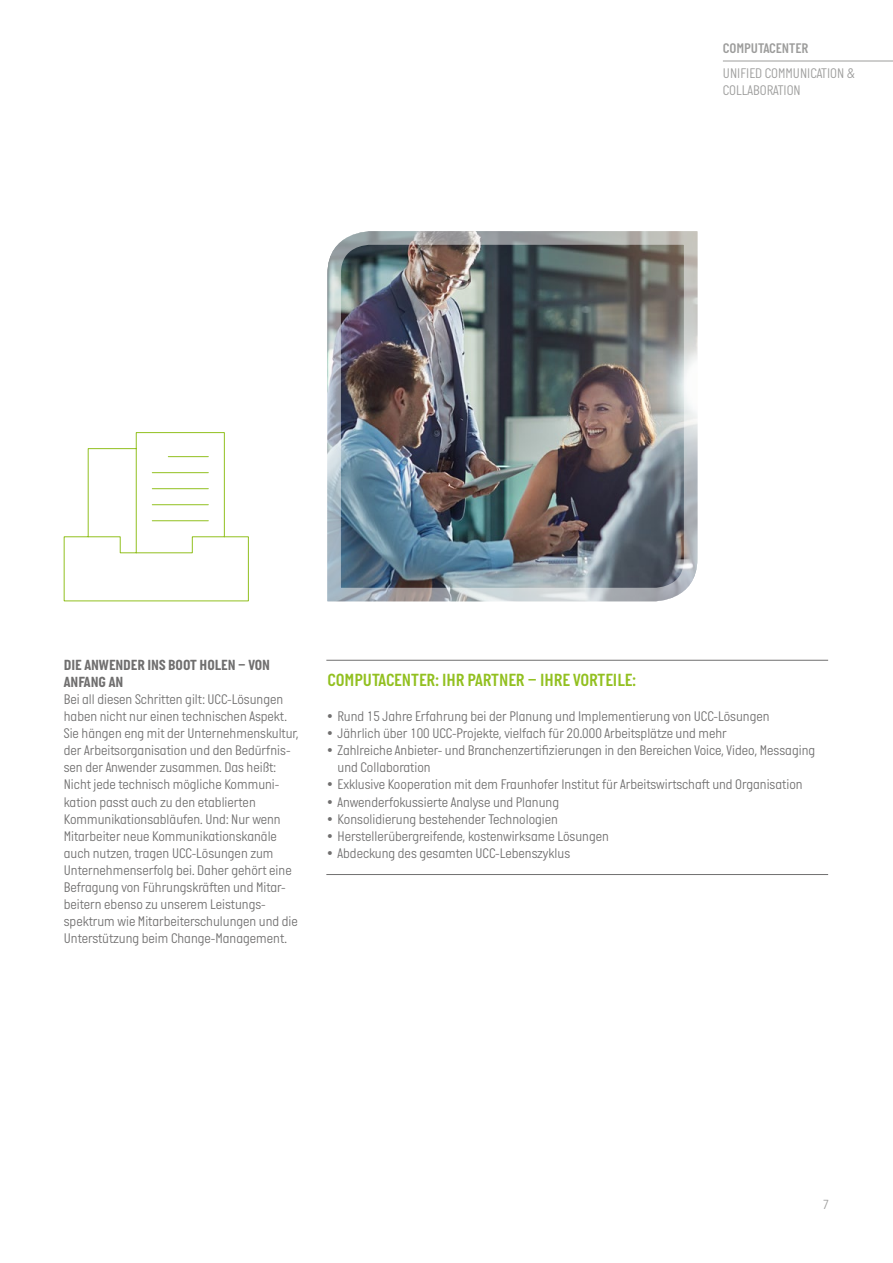
<style>
.page{position:relative;width:893px;height:1263px;background:#fff}
.page>*{position:absolute;margin:0;border:0;box-sizing:border-box;transform-origin:0 0}
.t1{font:18px "Italian Plate No One D Bd";color:#92c020}
.t2{font:700 15px/17.1px "Italian Plate No One";color:#706f6f}
.t3{font:300 14.25px/17.1px "Italian Plate No One";color:#706f6f}
.t4{font:300 14.25px/17.1px "Italian Plate No One";color:#9d9d9c}
.t5{font:14.25px "Italian Plate No One D Bd";color:#9d9d9c}
.t6{font:300 13.5px "Italian Plate No One";color:#9d9d9c}
</style>
<div class="page">
<img style="left:327px;top:231px;width:371px;height:371px">
<hr style="left:723px;top:61px;width:170px;height:1px;background:#9d9d9c">
<hr style="left:326px;top:660px;width:502px;height:1px;background:#706f6f">
<hr style="left:326px;top:874px;width:502px;height:1px;background:#706f6f">
<svg style="left:63px;top:432px;width:186px;height:170px"></svg>
<p class="t5" style="left:723px;top:41px;width:87px">COMPUTACENTER</p>
<p class="t4" style="left:723px;top:65px;width:134px">UNIFIED COMMUNICATION &amp;<br>COLLABORATION</p>
<p class="t2" style="left:64px;top:656px;width:208px">DIE ANWENDER INS BOOT HOLEN – VON<br>ANFANG AN</p>
<p class="t3" style="left:64px;top:691px;width:237px">Bei all diesen Schritten gilt: UCC-Lösungen haben nicht nur einen technischen Aspekt.<br>Sie hängen eng mit der Unternehmenskultur, der Arbeitsorganisation und den Bedürfnis&shy;sen der Anwender zusammen. Das heißt:<br>Nicht jede technisch mögliche Kommuni&shy;kation passt auch zu den etablierten Kommunikationsabläufen. Und: Nur wenn Mitarbeiter neue Kommunikationskanäle auch nutzen, tragen UCC-Lösungen zum Unternehmenserfolg bei. Daher gehört eine Befragung von Führungskräften und Mitar&shy;beitern ebenso zu unserem Leistungs&shy;spektrum wie Mitarbeiterschulungen und die Unterstützung beim Change-Management.</p>
<p class="t1" style="left:327px;top:670px;width:310px">COMPUTACENTER: IHR PARTNER – IHRE VORTEILE:</p>
<p class="t3" style="left:327px;top:708px;width:444px">• Rund 15 Jahre Erfahrung bei der Planung und Implementierung von UCC-Lösungen</p>
<p class="t3" style="left:327px;top:725px;width:401px">• Jährlich über 100 UCC-Projekte, vielfach für 20.000 Arbeitsplätze und mehr</p>
<p class="t3" style="left:338px;top:742px;width:479px;text-indent:-10px">• Zahlreiche Anbieter- und Branchenzertifizierungen in den Bereichen Voice, Video, Messaging und Collaboration</p>
<p class="t3" style="left:327px;top:777px;width:477px">• Exklusive Kooperation mit dem Fraunhofer Institut für Arbeitswirtschaft und Organisation</p>
<p class="t3" style="left:327px;top:794px;width:233px">• Anwenderfokussierte Analyse und Planung</p>
<p class="t3" style="left:327px;top:811px;width:232px">• Konsolidierung bestehender Technologien</p>
<p class="t3" style="left:327px;top:828px;width:283px">• Herstellerübergreifende, kostenwirksame Lösungen</p>
<p class="t3" style="left:327px;top:845px;width:244px">• Abdeckung des gesamten UCC-Lebenszyklus</p>
<p class="t6" style="left:823px;top:1197px;width:8px">7</p>
</div>
